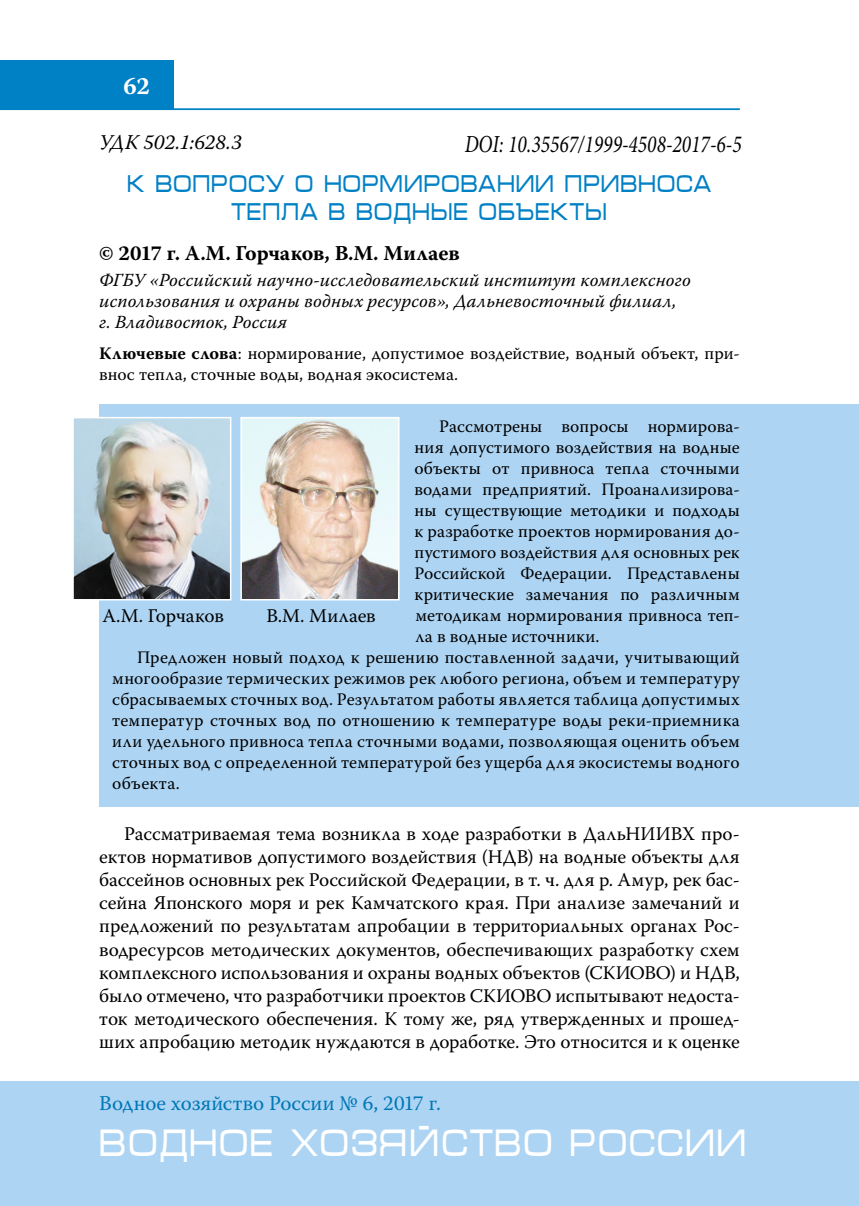
<style>
.page{position:relative;width:859px;height:1206px;background:#fff}
.page>*{position:absolute;margin:0;border:0;box-sizing:border-box;transform-origin:0 0}
.t1{font:38.5px "Micra";color:#fff;scale:.81 1}
.t2{font:24.5px/28px "Micra";letter-spacing:-.01em;color:#0080c5;scale:.8 1}
.t3{font:italic 24.5px "Minion Pro";color:#000;scale:.8 1}
.t4{font:700 24.5px "Warnock Pro";color:#fff}
.t5{font:21px "Warnock Pro";color:#0077b6}
.t6{font:700 21px "Warnock Pro";letter-spacing:-.01em;color:#000}
.t7{font:italic 21px "Warnock Pro";letter-spacing:-.015em;color:#000}
.t8{font:19.25px/23.1px "Warnock Pro";color:#000;text-align:justify}
.t9{font:italic 18.38px/21px "Warnock Pro";letter-spacing:.005em;color:#000}
.t10{font:17.5px/21px "Warnock Pro";letter-spacing:.01em;color:#000}
.s1{font-weight:700}
</style>
<div class="page">
<hr style="left:0;top:108px;width:739px;height:2px;background:#0080c5">
<div style="left:0;top:60px;width:174px;height:50px;background:#0080c5"></div>
<div style="left:0;top:1081px;width:858px;height:124px;background:#add4f3"></div>
<div style="left:99px;top:403px;width:759px;height:403px;background:#add4f3"></div>
<img style="left:75px;top:420px;width:153px;height:177px">
<div style="left:72px;top:417px;width:159px;height:183px;border:2px solid #fff"></div>
<img style="left:243px;top:420px;width:153px;height:177px">
<div style="left:240px;top:417px;width:159px;height:183px;border:2px solid #fff"></div>
<h2 class="t4" style="left:123px;top:71px;width:28px">62</h2>
<p class="t7" style="left:99px;top:130px;width:144px">УДК 502.1:628.3</p>
<h2 class="t2" style="left:231px;top:170px;width:601px;text-indent:-104px">К ВОПРОСУ О НОРМИРОВАНИИ ПРИВНОСА<br>ТЕПЛА</h2>
<h2 class="t3" style="left:464px;top:127px;width:348px">DOI: 10.35567/1999-4508-2017-6-5</h2>
<h2 class="t2" style="left:328px;top:198px;width:346px">В ВОДНЫЕ ОБЪЕКТЫ</h2>
<p class="t6" style="left:99px;top:240px;width:362px">© 2017 г. А.М. Горчаков, В.М. Милаев</p>
<p class="t9" style="left:99px;top:269px;width:592px">ФГБУ «Российский научно-исследовательский институт комплексного использования и охраны водных ресурсов», Дальневосточный филиал, г. Владивосток, Россия</p>
<p class="t10" style="left:99px;top:342px;width:641px"><span class="s1">Ключевые слова</span>: нормирование, допустимое воздействие, водный объект, при&shy;внос тепла, сточные воды, водная экосистема.</p>
<p class="t10" style="left:439px;top:416px;width:302px">Рассмотрены вопросы нормирова-</p>
<p class="t10" style="left:414px;top:437px;width:327px">ния допустимого воздействия на водные</p>
<p class="t10" style="left:414px;top:458px;width:327px">объекты от привноса тепла сточными</p>
<p class="t10" style="left:414px;top:479px;width:327px">водами предприятий. Проанализирова-</p>
<p class="t10" style="left:414px;top:500px;width:327px">ны существующие методики и подходы</p>
<p class="t10" style="left:414px;top:521px;width:327px">к разработке проектов нормирования до-</p>
<p class="t10" style="left:414px;top:542px;width:327px">пустимого воздействия для основных рек</p>
<p class="t10" style="left:414px;top:563px;width:326px">Российской Федерации. Представлены</p>
<p class="t10" style="left:414px;top:584px;width:327px">критические замечания по различным</p>
<p class="t10" style="left:415px;top:605px;width:325px">методикам нормирования привноса теп-</p>
<p class="t10" style="left:415px;top:626px;width:185px">ла в водные источники.</p>
<p class="t10" style="left:137px;top:647px;width:604px">Предложен новый подход к решению поставленной задачи, учитывающий</p>
<p class="t10" style="left:112px;top:668px;width:628px">многообразие термических режимов рек любого региона, объем и температуру</p>
<p class="t10" style="left:112px;top:689px;width:628px">сбрасываемых сточных вод. Результатом работы является таблица допустимых</p>
<p class="t10" style="left:112px;top:710px;width:629px">температур сточных вод по отношению к температуре воды реки-приемника</p>
<p class="t10" style="left:112px;top:731px;width:629px">или удельного привноса тепла сточными водами, позволяющая оценить объем</p>
<p class="t10" style="left:112px;top:752px;width:628px">сточных вод с определенной температурой без ущерба для экосистемы водного</p>
<p class="t10" style="left:112px;top:773px;width:69px">объекта.</p>
<p class="t8" style="left:102px;top:603px;width:123px">А.М. Горчаков</p>
<p class="t8" style="left:266px;top:603px;width:111px">В.М. Милаев</p>
<p class="t8" style="left:99px;top:821px;width:642px;text-indent:25px">Рассматриваемая тема возникла в ходе разработки в ДальНИИВХ про&shy;ектов нормативов допустимого воздействия (НДВ) на водные объекты для бассейнов основных рек Российской Федерации, в т. ч. для р. Амур, рек бас&shy;сейна Японского моря и рек Камчатского края. При анализе замечаний и предложений по результатам апробации в территориальных органах Рос&shy;водресурсов методических документов, обеспечивающих разработку схем комплексного использования и охраны водных объектов (СКИОВО) и НДВ, было отмечено, что разработчики проектов СКИОВО испытывают недоста&shy;ток методического обеспечения. К тому же, ряд утвержденных и прошед&shy;ших апробацию методик нуждаются в доработке. Это относится и к оценке</p>
<p class="t5" style="left:99px;top:1090px;width:343px">Водное хозяйство России № 6, 2017 г.</p>
<h1 class="t1" style="left:99px;top:1122px;width:801px">ВОДНОЕ ХОЗЯЙСТВО РОССИИ</h1>
</div>
